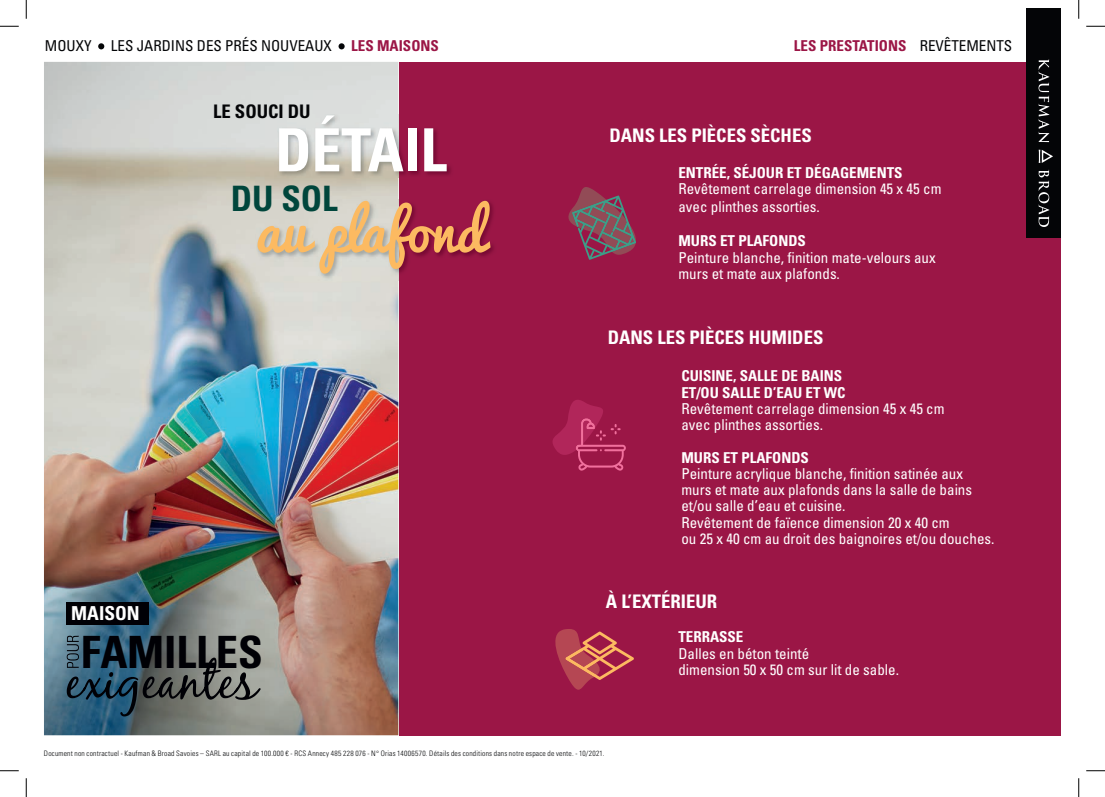
<style>
.page{position:relative;width:1105px;height:797px;background:#fff}
.page>*{position:absolute;margin:0;border:0;box-sizing:border-box;transform-origin:0 0}
.t1{font:700 condensed 59.5px "Univers LT Std";color:#fff}
.t2{font:55.25px "Pacifico";color:#fcba61}
.t3{font:700 condensed 44.5px "Univers LT Std";color:#000005}
.t4{font:700 condensed 35px "Univers LT Std";color:#00463c}
.t5{font:700 condensed 19.25px "Univers LT Std";color:#fff}
.t6{font:700 condensed 18.62px "Univers LT Std";color:#fff}
.t7{font:700 condensed 18.62px "Univers LT Std";color:#040507}
.t8{font:condensed 15px/16.2px "Univers LT Std";color:#fff}
.t9{font:700 condensed 15px/16.2px "Univers LT Std";color:#fff}
.t10{font:700 condensed 15px "Univers LT Std";color:#9b1646}
.t11{font:condensed 15px "Univers LT Std";color:#040507}
.t12{font:300 condensed 7.5px "Univers LT Std";letter-spacing:.03em;color:#040507}
.s1{font-weight:400;color:#040507}
</style>
<div class="page">
<div style="left:398px;top:62px;width:663px;height:673px;background:#9b1646"></div>
<img style="left:44px;top:62px;width:354px;height:673px">
<img style="left:278px;top:114px;width:173px;height:64px">
<img style="left:256px;top:199px;width:238px;height:81px">
<svg style="left:555px;top:629px;width:79px;height:60px"></svg>
<svg style="left:553px;top:400px;width:73px;height:70px"></svg>
<svg style="left:568px;top:187px;width:68px;height:73px"></svg>
<div style="left:1026px;top:9px;width:35px;height:229px;background:#040507"></div>
<svg style="left:1038px;top:59px;width:11px;height:83px"></svg>
<svg style="left:1038px;top:170px;width:11px;height:57px"></svg>
<svg style="left:1039px;top:150px;width:14px;height:13px"></svg>
<svg style="left:98px;top:43px;width:6px;height:6px"></svg>
<div style="left:338px;top:43px;width:7px;height:6px;background:#040507;border-radius:50%"></div>
<div style="left:67px;top:601px;width:82px;height:23px;background:#000005"></div>
<svg style="left:67px;top:635px;width:194px;height:81px;background:#586a71"></svg>
<svg style="left:0;top:25px;width:19px;height:2px"></svg>
<svg style="left:1086px;top:25px;width:19px;height:2px"></svg>
<svg style="left:0;top:770px;width:19px;height:1px"></svg>
<svg style="left:1086px;top:770px;width:19px;height:1px"></svg>
<svg style="left:25px;top:0;width:2px;height:19px"></svg>
<svg style="left:25px;top:778px;width:2px;height:19px"></svg>
<svg style="left:1078px;top:0;width:1px;height:19px"></svg>
<svg style="left:1078px;top:778px;width:1px;height:19px"></svg>
<p class="t11" style="left:45px;top:36px;width:48px">MOUXY</p>
<p class="t11" style="left:111px;top:36px;width:222px">LES JARDINS DES PRÉS NOUVEAUX</p>
<p class="t10" style="left:351px;top:37px;width:89px">LES MAISONS</p>
<p class="t10" style="left:794px;top:37px;width:220px">LES PRESTATIONS <span class="s1">REVÊTEMENTS</span></p>
<p class="t7" style="left:213px;top:100px;width:99px">LE SOUCI DU</p>
<h1 class="t1" style="left:275px;top:114px;width:173px">DÉTAIL</h1>
<h2 class="t2" style="left:256px;top:182px;width:231px">au plafond</h2>
<h3 class="t4" style="left:231px;top:177px;width:108px">DU SOL</h3>
<p class="t5" style="left:71px;top:601px;width:70px">MAISON</p>
<h3 class="t3" style="left:81px;top:624px;width:184px">FAMILLES</h3>
<p class="t6" style="left:609px;top:124px;width:204px">DANS LES PIÈCES SÈCHES</p>
<p class="t9" style="left:678px;top:164px;width:226px">ENTRÉE, SÉJOUR ET DÉGAGEMENTS</p>
<p class="t8" style="left:678px;top:179px;width:265px;line-height:18px">Revêtement carrelage dimension 45 x 45 cm avec plinthes assorties.</p>
<p class="t9" style="left:678px;top:233px;width:129px">MURS ET PLAFONDS</p>
<p class="t8" style="left:678px;top:249px;width:259px">Peinture blanche, finition mate-velours aux murs et mate aux plafonds.</p>
<p class="t6" style="left:608px;top:326px;width:217px">DANS LES PIÈCES HUMIDES</p>
<p class="t9" style="left:681px;top:368px;width:166px">CUISINE, SALLE DE BAINS<br>ET/OU SALLE D’EAU ET WC</p>
<p class="t8" style="left:681px;top:400px;width:265px">Revêtement carrelage dimension 45 x 45 cm avec plinthes assorties.</p>
<p class="t9" style="left:681px;top:449px;width:129px">MURS ET PLAFONDS</p>
<p class="t8" style="left:681px;top:465px;width:315px">Peinture acrylique blanche, finition satinée aux murs et mate aux plafonds dans la salle de bains et/ou salle d’eau et cuisine.<br>Revêtement de faïence dimension 20 x 40 cm<br>ou 25 x 40 cm au droit des baignoires et/ou douches.</p>
<p class="t6" style="left:606px;top:589px;width:113px">À L’EXTÉRIEUR</p>
<p class="t9" style="left:678px;top:629px;width:67px">TERRASSE</p>
<p class="t8" style="left:678px;top:645px;width:222px">Dalles en béton teinté<br>dimension 50 x 50 cm sur lit de sable.</p>
<p class="t12" style="left:44px;top:748px;width:562px">Document non contractuel - Kaufman &amp; Broad Savoies – SARL au capital de 100.000 € - RCS Annecy 485 228 076 - N° Orias 14006570. Détails des conditions dans notre espace de vente. - 10/2021.</p>
</div>
